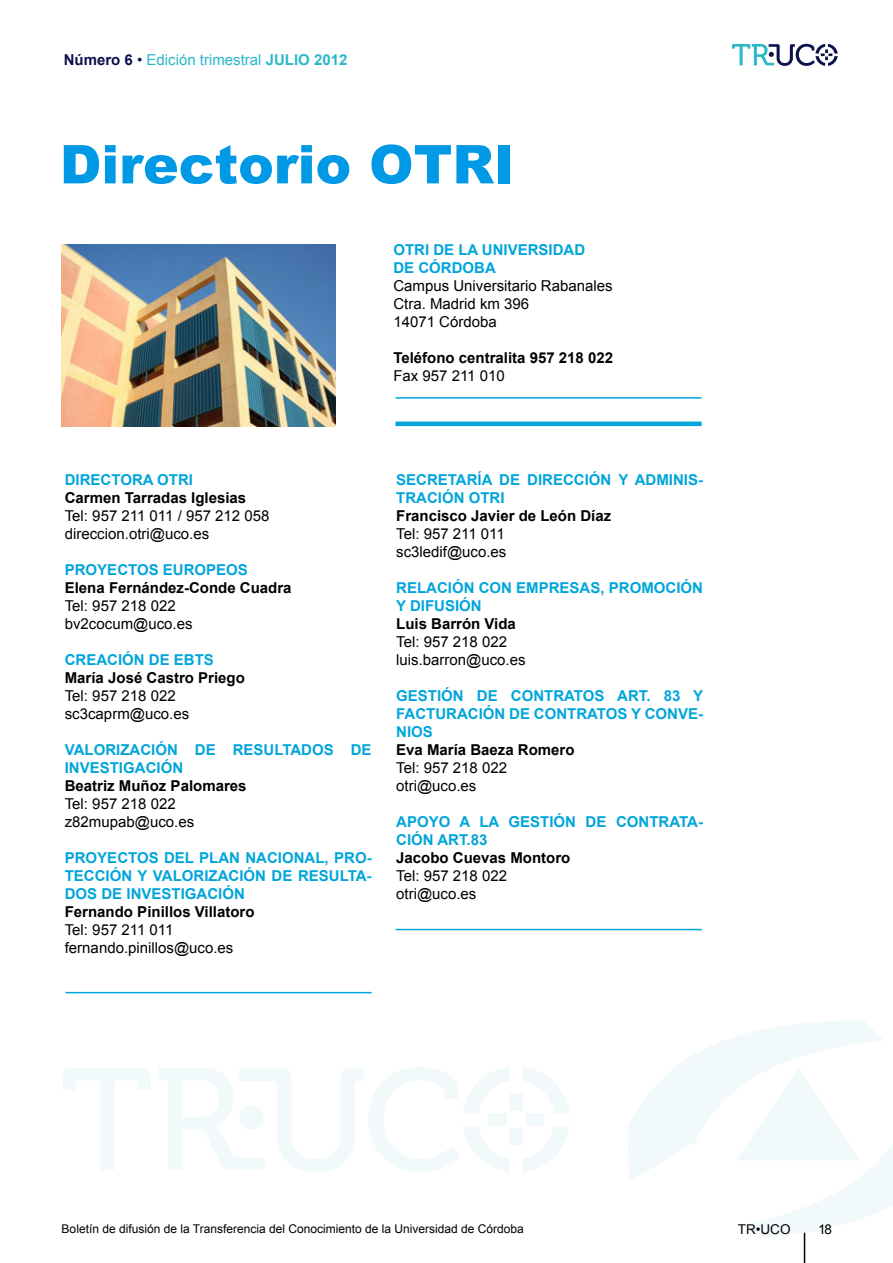
<style>
.page{position:relative;width:893px;height:1263px;background:#fff}
.page>*{position:absolute;margin:0;border:0;box-sizing:border-box;transform-origin:0 0}
.t1{font:700 15px/18px "Arial";color:#00a5db}
.t2{font:15px/18px "Arial";color:#000}
.t3{font:700 15px "Arial";color:#000}
.t4{font:15px "Arial";color:#2ab7c9}
.t5{font:13.5px "Arial";color:#000}
.t6{font:12px "Arial";color:#000}
.s1{font-weight:700;color:#0d114c}
.s2{color:#0d114c}
.s3{font-weight:700}
</style>
<div class="page">
<hr style="left:804px;top:1220px;width:1px;height:43px;background:#000">
<svg style="left:63px;top:1021px;width:830px;height:216px"></svg>
<svg style="left:732px;top:44px;width:106px;height:22px"></svg>
<hr style="left:395px;top:397px;width:307px;height:2px;background:#00a5db">
<hr style="left:395px;top:929px;width:307px;height:1px;background:#00a5db">
<hr style="left:65px;top:992px;width:307px;height:1px;background:#00a5db">
<hr style="left:395px;top:422px;width:307px;height:4px;background:#00a5db">
<svg style="left:64px;top:145px;width:35px;height:38px"></svg>
<svg style="left:105px;top:145px;width:11px;height:38px"></svg>
<svg style="left:123px;top:145px;width:226px;height:39px"></svg>
<svg style="left:371px;top:144px;width:123px;height:40px"></svg>
<div style="left:498px;top:145px;width:12px;height:38px;background:#0099e6"></div>
<img style="left:62px;top:244px;width:273px;height:182px">
<p class="t4" style="left:64px;top:50px;width:285px"><span class="s1">Número 6</span> <span class="s2">•</span> Edición trimestral <span class="s3">JULIO 2012</span></p>
<p class="t1" style="left:393px;top:242px;width:171px">OTRI DE LA UNIVERSIDAD<br>DE CÓRD</p>
<p class="t1" style="left:462px;top:260px;width:35px">OBA</p>
<p class="t2" style="left:393px;top:277px;width:221px">Campus Universitario Rabanales<br>Ctra. Madrid km 396<br>14071 Córdoba</p>
<p class="t3" style="left:393px;top:348px;width:221px">Teléfono centralita 957 218 022</p>
<p class="t2" style="left:393px;top:367px;width:113px">Fax 957 211 010</p>
<p class="t1" style="left:65px;top:471px;width:130px">DIRECTORA OTRI</p>
<p class="t3" style="left:65px;top:488px;width:183px">Carmen Tarradas Iglesias</p>
<p class="t2" style="left:65px;top:507px;width:206px">Tel: 957 211 011 / 957 212 058 direccion.otri@uco.es</p>
<p class="t1" style="left:65px;top:561px;width:185px">PROYECTOS EUROPEOS</p>
<p class="t3" style="left:65px;top:578px;width:228px">Elena Fernández-Conde Cuadra</p>
<p class="t2" style="left:65px;top:597px;width:129px">Tel: 957 218 022 bv2cocum@uco.es</p>
<p class="t1" style="left:65px;top:651px;width:151px">CREACIÓN DE EBTS</p>
<p class="t3" style="left:65px;top:668px;width:182px">María José Castro Priego</p>
<p class="t2" style="left:65px;top:687px;width:126px">Tel: 957 218 022 sc3caprm@uco.es</p>
<p class="t1" style="left:65px;top:741px;width:308px">VALORIZACIÓN DE RESULTADOS DE<br>INVESTIGACIÓN</p>
<p class="t3" style="left:65px;top:776px;width:183px">Beatriz Muñoz Palomares</p>
<p class="t2" style="left:65px;top:795px;width:131px">Tel: 957 218 022 z82mupab@uco.es</p>
<p class="t1" style="left:65px;top:849px;width:308px;text-align:justify">PROYECTOS DEL PLAN NACIONAL, PRO-TECCIÓN Y VALORIZACIÓN DE RESULTA-DOS DE INVESTIGACIÓN</p>
<p class="t3" style="left:65px;top:902px;width:191px">Fernando Pinillos Villatoro</p>
<p class="t2" style="left:65px;top:921px;width:170px">Tel: 957 211 011 fernando.pinillos@uco.es</p>
<p class="t1" style="left:396px;top:471px;width:308px">SECRETARÍA DE DIRECCIÓN Y ADMINIS-<br>TRACIÓN OTRI</p>
<p class="t3" style="left:396px;top:506px;width:217px">Francisco Javier de León Díaz</p>
<p class="t2" style="left:396px;top:525px;width:112px">Tel: 957 211 011 sc3ledif@uco.es</p>
<p class="t1" style="left:396px;top:579px;width:308px">RELACIÓN CON EMPRESAS, PROMOCIÓN<br>Y DIFUSIÓN</p>
<p class="t3" style="left:396px;top:614px;width:121px">Luis Barrón Vida</p>
<p class="t2" style="left:396px;top:633px;width:131px">Tel: 957 218 022 luis.barron@uco.es</p>
<p class="t1" style="left:396px;top:687px;width:309px;text-align:justify">GESTIÓN DE CONTRATOS ART. 83 Y FACTURACIÓN DE CONTRATOS Y CONVE-NIOS</p>
<p class="t3" style="left:396px;top:740px;width:180px">Eva María Baeza Romero</p>
<p class="t2" style="left:396px;top:759px;width:112px">Tel: 957 218 022 otri@uco.es</p>
<p class="t1" style="left:396px;top:813px;width:308px">APOYO A LA GESTIÓN DE CONTRATA-<br>CIÓN ART.83</p>
<p class="t3" style="left:396px;top:848px;width:176px">Jacobo Cuevas Montoro</p>
<p class="t2" style="left:396px;top:867px;width:112px">Tel: 957 218 022 otri@uco.es</p>
<p class="t6" style="left:62px;top:1220px;width:464px">Boletín de difusión de la Transferencia del Conocimiento de la Universidad de Córdoba</p>
<p class="t5" style="left:738px;top:1220px;width:54px">TR•UCO</p>
<p class="t5" style="left:818px;top:1220px;width:15px">18</p>
</div>
